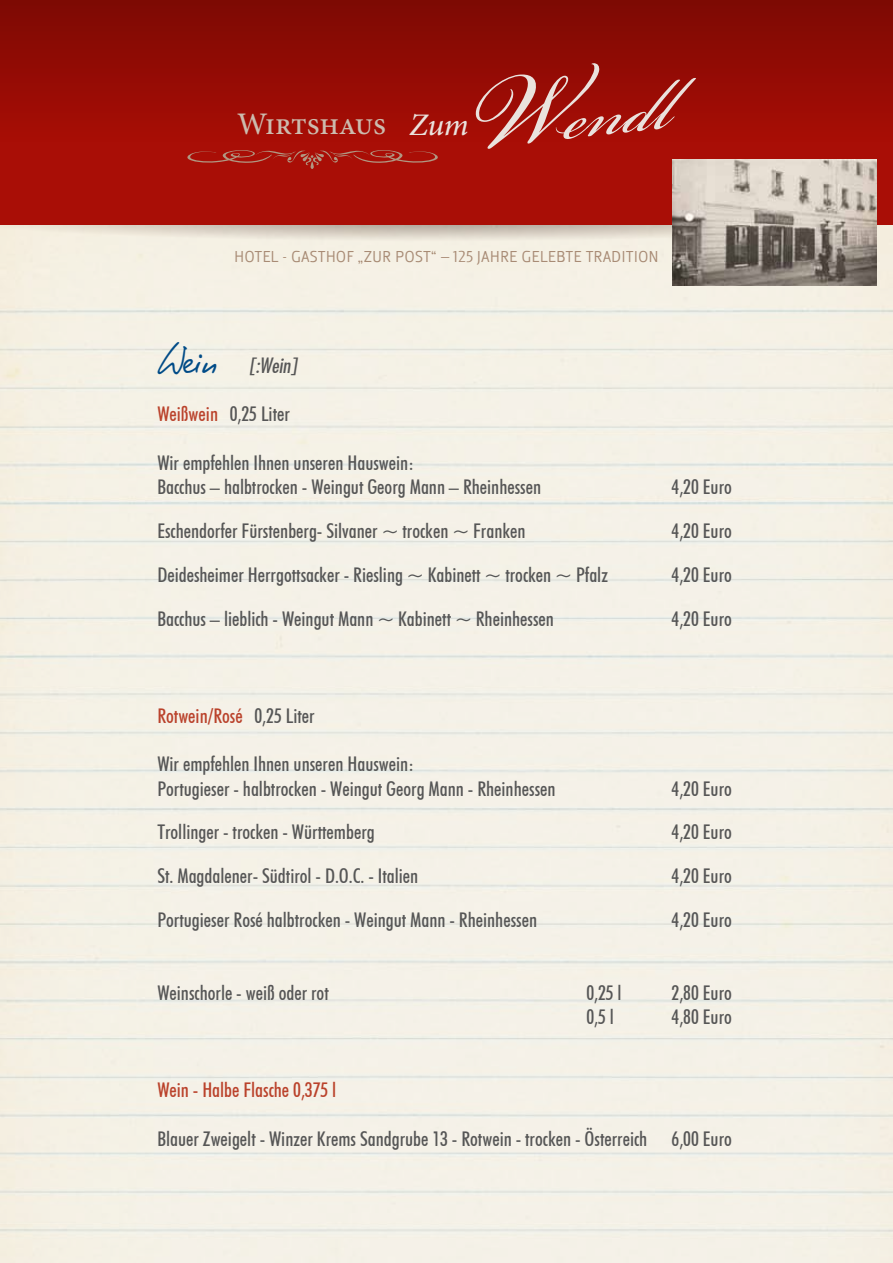
<style>
.page{position:relative;width:893px;height:1263px;background:#fff}
.page>*{position:absolute;margin:0;border:0;box-sizing:border-box;transform-origin:0 0}
.t1{font:italic 106.05px "Bickham Script Pro";color:#eae2dd}
.t2{font:500 31.5px "Minion Pro";letter-spacing:-.015em;color:#ccbbae}
.t3{font:500 condensed 20.25px/24.3px "Futura BT";color:#565656}
.t4{font:500 condensed 20.25px "Futura BT";color:#ba422b}
.t5{font:20.25px "Futura Md Cn BT Italic";color:#565656}
.t6{font:16.5px "Globale";color:#a88b75}
.s1{font-size:162px}
.s2{font-style:italic;color:#eae2dd}
.s3{font-family:"PT Script Zephyr";font-size:42px;color:#004b87}
.s4{color:#ba422b}
.s5{color:#565656}
</style>
<div class="page">
<img style="left:0;top:224px;width:893px;height:1039px">
<div style="left:0;top:0;width:893px;height:224px;background:#a90e06"></div>
<div style="left:0;top:0;width:893px;height:142px;background:linear-gradient(to bottom,#7d0a04,#a80d05)"></div>
<svg style="left:0;top:0;width:1px;height:142px"></svg>
<svg style="left:187px;top:150px;width:251px;height:19px"></svg>
<img style="left:673px;top:160px;width:204px;height:126px">
<h1 class="t1" style="left:454px;top:51px;width:211px;rotate:-6deg"><span class="s1">W</span>endl</h1>
<h2 class="t2" style="left:237px;top:103px;width:233px">Wirtshaus <span class="s2">Zum</span></h2>
<p class="t6" style="left:234px;top:247px;width:426px">HOTEL - GASTH OF „ZUR POST“ – 125 JAH RE GELEBTE TRADITION</p>
<p class="t5" style="left:157px;top:352px;width:141px"><span class="s3">Wein</span> [:Wein]</p>
<p class="t3" style="left:157px;top:402px;width:134px"><span class="s4">Weißwein</span> 0,25 Liter</p>
<p class="t3" style="left:157px;top:450px;width:385px">Wir empfehlen Ihnen unseren Hauswein:<br>Bacchus – halbtrocken - Weingut Georg Mann – Rheinhessen</p>
<p class="t3" style="left:672px;top:475px;width:62px">4,20 Euro</p>
<p class="t3" style="left:157px;top:518px;width:370px">Eschendorfer Fürstenberg- Silvaner ~ trocken ~ Franken</p>
<p class="t3" style="left:672px;top:518px;width:62px">4,20 Euro</p>
<p class="t3" style="left:157px;top:562px;width:452px">Deidesheimer Herrgottsacker - Riesling ~ Kabinett ~ trocken ~ Pfalz</p>
<p class="t3" style="left:672px;top:562px;width:62px">4,20 Euro</p>
<p class="t3" style="left:157px;top:606px;width:398px">Bacchus – lieblich - Weingut Mann ~ Kabinett ~ Rheinhessen</p>
<p class="t3" style="left:672px;top:606px;width:62px">4,20 Euro</p>
<p class="t4" style="left:157px;top:703px;width:159px">Rotwein/Rosé <span class="s5">0,25 Liter</span></p>
<p class="t3" style="left:157px;top:752px;width:400px">Wir empfehlen Ihnen unseren Hauswein:<br>Portugieser - halbtrocken - Weingut Georg Mann - Rheinhessen</p>
<p class="t3" style="left:672px;top:776px;width:62px">4,20 Euro</p>
<p class="t3" style="left:157px;top:820px;width:219px">Trollinger - trocken - Württemberg</p>
<p class="t3" style="left:672px;top:820px;width:62px">4,20 Euro</p>
<p class="t3" style="left:157px;top:864px;width:262px">St. Magdalener- Südtirol - D.O.C. - Italien</p>
<p class="t3" style="left:672px;top:864px;width:62px">4,20 Euro</p>
<p class="t3" style="left:157px;top:907px;width:381px">Portugieser Rosé halbtrocken - Weingut Mann - Rheinhessen</p>
<p class="t3" style="left:672px;top:907px;width:62px">4,20 Euro</p>
<p class="t3" style="left:157px;top:980px;width:173px">Weinschorle - weiß oder rot</p>
<p class="t3" style="left:586px;top:980px;width:37px">0,25 l</p>
<p class="t3" style="left:672px;top:980px;width:62px">2,80 Euro</p>
<p class="t3" style="left:586px;top:1005px;width:29px">0,5 l</p>
<p class="t3" style="left:672px;top:1005px;width:62px">4,80 Euro</p>
<p class="t4" style="left:157px;top:1078px;width:180px">Wein - Halbe Flasche 0,375 l</p>
<p class="t3" style="left:157px;top:1126px;width:576px">Blauer Zweigelt - Winzer Krems Sandgrube 13 - Rotwein - trocken - Österreich 6,00 Euro</p>
</div>
